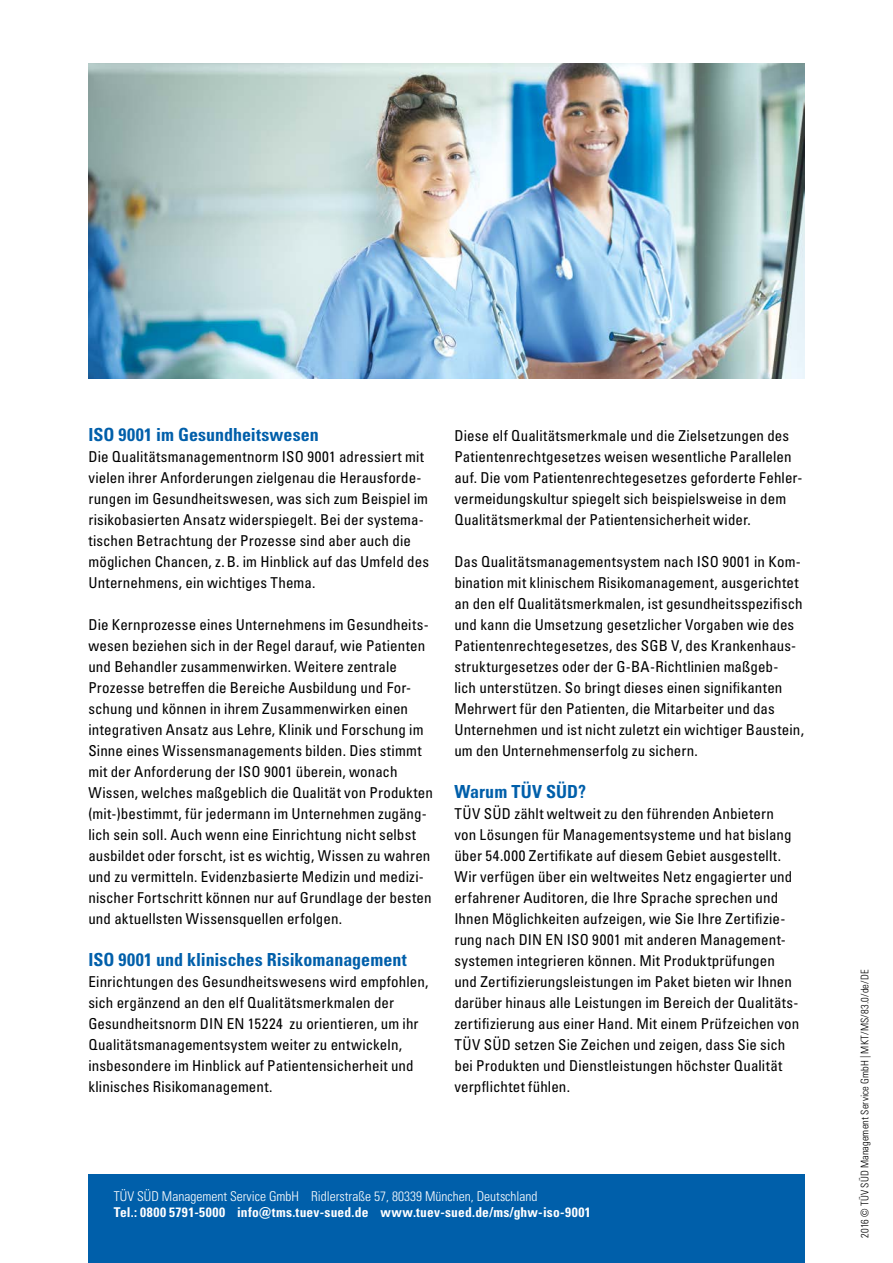
<style>
.page{position:relative;width:893px;height:1263px;background:#fff}
.page>*{position:absolute;margin:0;border:0;box-sizing:border-box;transform-origin:0 0}
.t1{font:18px "Univers LTCYR 67 Bold Cond";color:#005faa}
.t2{font:condensed 15px/21px "Univers LTCYR 57";letter-spacing:.005em;color:#000}
.t3{font:13.5px "Univers LTCYR 67 Bold Cond";letter-spacing:.02em;color:#fff}
.t4{font:13.5px "Univers LTCYR 47 Light Cond";color:#fff}
.t5{font:10.5px "Univers LTCYR 47 Light Cond";letter-spacing:.01em;color:#000}
</style>
<div class="page">
<div style="left:88px;top:1174px;width:717px;height:89px;background:#005faa"></div>
<img style="left:88px;top:63px;width:717px;height:315px">
<p class="t1" style="left:88px;top:424px;width:232px">ISO 9001 im Gesundheitswesen</p>
<p class="t2" style="left:88px;top:446px;width:342px">Die Qualitätsmanagementnorm ISO 9001 adressiert mit vielen ihrer Anforderungen zielgenau die Herausforde&shy;rungen im Gesundheitswesen, was sich zum Beispiel im risikobasierten Ansatz widerspiegelt. Bei der systema&shy;tischen Betrachtung der Prozesse sind aber auch die möglichen Chancen, z.B. im Hinblick auf das Umfeld des Unternehmens, ein wichtiges Thema.</p>
<p class="t2" style="left:88px;top:614px;width:346px">Die Kernprozesse eines Unternehmens im Gesundheits&shy;wesen beziehen sich in der Regel darauf, wie Patienten und Behandler zusammenwirken. Weitere zentrale Prozesse betreffen die Bereiche Ausbildung und For&shy;schung und können in ihrem Zusammenwirken einen integrativen Ansatz aus Lehre, Klinik und Forschung im Sinne eines Wissensmanagements bilden. Dies stimmt mit der Anforderung der ISO 9001 überein, wonach Wissen, welches maßgeblich die Qualität von Produkten (mit-)bestimmt, für jedermann im Unternehmen zugäng&shy;lich sein soll. Auch wenn eine Einrichtung nicht selbst ausbildet oder forscht, ist es wichtig, Wissen zu wahren und zu vermitteln. Evidenzbasierte Medizin und medizi&shy;nischer Fortschritt können nur auf Grundlage der besten und aktuellsten Wissensquellen erfolgen.</p>
<p class="t1" style="left:88px;top:949px;width:320px">ISO 9001 und klinisches Risikomanagement</p>
<p class="t2" style="left:88px;top:971px;width:342px">Einrichtungen des Gesundheitswesens wird empfohlen, sich ergänzend an den elf Qualitätsmerkmalen der Gesundheitsnorm DIN EN 15224 zu orientieren, um ihr Qualitätsmanagementsystem weiter zu entwickeln, insbesondere im Hinblick auf Patientensicherheit und klinisches Risikomanagement.</p>
<p class="t2" style="left:454px;top:425px;width:349px">Diese elf Qualitätsmerkmale und die Zielsetzungen des Patientenrechtgesetzes weisen wesentliche Parallelen auf. Die vom Patientenrechtegesetzes geforderte Fehler&shy;vermeidungskultur spiegelt sich beispielsweise in dem Qualitätsmerkmal der Patientensicherheit wider.</p>
<p class="t2" style="left:454px;top:551px;width:351px">Das Qualitätsmanagementsystem nach ISO 9001 in Kom&shy;bination mit klinischem Risikomanagement, ausgerichtet an den elf Qualitätsmerkmalen, ist gesundheitsspezifisch und kann die Umsetzung gesetzlicher Vorgaben wie des Patientenrechtegesetzes, des SGB V, des Krankenhaus&shy;strukturgesetzes oder der G-BA-Richtlinien maßgeb-<br>lich unterstützen. So bringt dieses einen signifikanten Mehrwert für den Patienten, die Mitarbeiter und das Unternehmen und ist nicht zuletzt ein wichtiger Baustein, um den Unternehmenserfolg zu sichern.</p>
<p class="t1" style="left:454px;top:781px;width:133px">Warum TÜV SÜD?</p>
<p class="t2" style="left:454px;top:803px;width:346px">TÜV SÜD zählt weltweit zu den führenden Anbietern von Lösungen für Managementsysteme und hat bislang über 54.000 Zertifikate auf diesem Gebiet ausgestellt.<br>Wir verfügen über ein weltweites Netz engagierter und erfahrener Auditoren, die Ihre Sprache sprechen und Ihnen Möglichkeiten aufzeigen, wie Sie Ihre Zertifizie&shy;rung nach DIN EN ISO 9001 mit anderen Management&shy;systemen integrieren können. Mit Produktprüfungen und Zertifizierungsleistungen im Paket bieten wir Ihnen darüber hinaus alle Leistungen im Bereich der Qualitäts&shy;zertifizierung aus einer Hand. Mit einem Prüfzeichen von TÜV SÜD setzen Sie Zeichen und zeigen, dass Sie sich bei Produkten und Dienstleistungen höchster Qualität verpflichtet fühlen.</p>
<p class="t4" style="left:114px;top:1186px;width:425px">TÜV SÜD Management Service GmbH Ridlerstraße 57, 80339 München, Deutschland</p>
<p class="t3" style="left:114px;top:1204px;width:478px">Tel.: 0800 5791-5000 info@tms.tuev-sued.de www.tuev-sued.de/ms/ghw-iso-9001</p>
<p class="t5" style="left:858px;top:1238px;width:270px;rotate:-90deg">2016 © TÜV SÜD Management Service GmbH | MKT/MS/83.0/de/DE</p>
</div>
